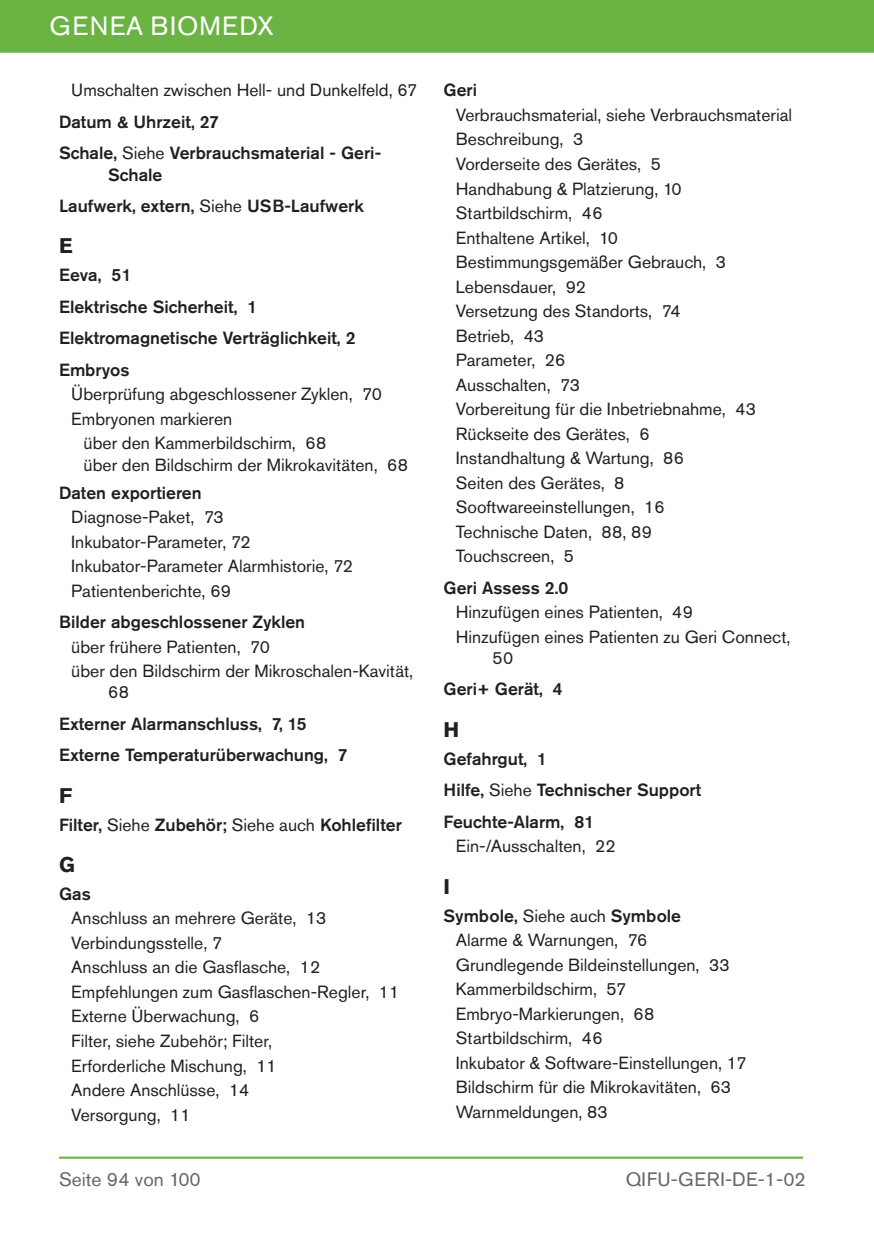
<style>
.page{position:relative;width:874px;height:1241px;background:#fff}
.page>*{position:absolute;margin:0;border:0;box-sizing:border-box;transform-origin:0 0}
.t1{font:26.25px "Akzidenz Grotesk Std";letter-spacing:.055em;color:#fff}
.Index_Section_Head{font:700 21px "Akzidenz Grotesk Std";color:#231f20}
.t2{font:19.25px "Akzidenz Grotesk Std";letter-spacing:.03em;color:#666}
.t3{font:19.25px "Akzidenz Grotesk Std";color:#666}
.Index_Level_2{font:17.5px/21px "Akzidenz Grotesk Std";color:#231f20}
.Index_Level_1{font:500 17.5px/21px "Akzidenz Grotesk Std";color:#231f20}
.Index_Level_3{font:17.5px "Akzidenz Grotesk Std";color:#231f20}
.s1{font-weight:400}
</style>
<div class="page">
<div style="left:0;top:0;width:873px;height:53px;background:#6bb444"></div>
<hr style="left:59px;top:1156px;width:743px;height:2px;background:#6bb444">
<h1 class="t1" style="left:50px;top:11px;width:225px">GENEA BIOMEDX</h1>
<p class="Index_Level_2" style="left:71px;top:80px;width:347px">Umschalten zwischen Hell- und Dunkelfeld, 67</p>
<p class="Index_Level_1" style="left:59px;top:111px;width:161px">Datum &amp; Uhrzeit, 27</p>
<p class="Index_Level_1" style="left:108px;top:142px;width:274px;text-indent:-49px">Schale, <span class="s1">Siehe</span> Verbrauchsmaterial - Geri-<br>Schale</p>
<p class="Index_Level_1" style="left:59px;top:195px;width:306px">Laufwerk, extern, <span class="s1">Siehe</span> USB-Laufwerk</p>
<p class="Index_Section_Head" style="left:59px;top:234px;width:15px">E</p>
<p class="Index_Level_1" style="left:59px;top:264px;width:74px">Eeva, 51</p>
<p class="Index_Level_1" style="left:59px;top:296px;width:199px">Elektrische Sicherheit, 1</p>
<p class="Index_Level_1" style="left:59px;top:327px;width:298px">Elektromagnetische Verträglichkeit, 2</p>
<p class="Index_Level_1" style="left:59px;top:359px;width:72px">Embryos</p>
<p class="Index_Level_2" style="left:71px;top:383px;width:312px">Überprüfung abgeschlossener Zyklen, 70</p>
<p class="Index_Level_2" style="left:71px;top:408px;width:162px">Embryonen markieren</p>
<p class="Index_Level_3" style="left:83px;top:433px;width:244px">über den Kammerbildschirm, 68</p>
<p class="Index_Level_3" style="left:83px;top:454px;width:326px">über den Bildschirm der Mikrokavitäten, 68</p>
<p class="Index_Level_1" style="left:59px;top:481px;width:144px">Daten exportieren</p>
<p class="Index_Level_2" style="left:71px;top:506px;width:154px">Diagnose-Paket, 73</p>
<p class="Index_Level_2" style="left:71px;top:530px;width:181px">Inkubator-Parameter, 72</p>
<p class="Index_Level_2" style="left:71px;top:555px;width:283px">Inkubator-Parameter Alarmhistorie, 72</p>
<p class="Index_Level_2" style="left:71px;top:579px;width:161px">Patientenberichte, 69</p>
<p class="Index_Level_1" style="left:59px;top:611px;width:247px">Bilder abgeschlossener Zyklen</p>
<p class="Index_Level_2" style="left:71px;top:635px;width:200px">über frühere Patienten, 70</p>
<p class="Index_Level_2" style="left:108px;top:660px;width:306px;text-indent:-37px">über den Bildschirm der Mikroschalen-Kavität,<br>68</p>
<p class="Index_Level_1" style="left:59px;top:712px;width:249px">Externer Alarmanschluss, 7, 15</p>
<p class="Index_Level_1" style="left:59px;top:744px;width:290px">Externe Temperaturüberwachung, 7</p>
<p class="Index_Section_Head" style="left:59px;top:783px;width:15px">F</p>
<p class="Index_Level_1" style="left:59px;top:813px;width:344px">Filter, <span class="s1">Siehe</span> Zubehör; <span class="s1">Siehe auch</span> Kohlefilter</p>
<p class="Index_Section_Head" style="left:59px;top:852px;width:17px">G</p>
<p class="Index_Level_1" style="left:59px;top:882px;width:33px">Gas</p>
<p class="Index_Level_2" style="left:71px;top:907px;width:256px">Anschluss an mehrere Geräte, 13</p>
<p class="Index_Level_2" style="left:71px;top:932px;width:152px">Verbindungsstelle, 7</p>
<p class="Index_Level_2" style="left:71px;top:956px;width:250px">Anschluss an die Gasflasche, 12</p>
<p class="Index_Level_2" style="left:71px;top:981px;width:329px">Empfehlungen zum Gasflaschen-Regler, 11</p>
<p class="Index_Level_2" style="left:71px;top:1005px;width:189px">Externe Überwachung, 6</p>
<p class="Index_Level_2" style="left:71px;top:1030px;width:202px">Filter, siehe Zubehör; Filter,</p>
<p class="Index_Level_2" style="left:71px;top:1054px;width:207px">Erforderliche Mischung, 11</p>
<p class="Index_Level_2" style="left:71px;top:1079px;width:179px">Andere Anschlüsse, 14</p>
<p class="Index_Level_2" style="left:71px;top:1103px;width:121px">Versorgung, 11</p>
<p class="t3" style="left:59px;top:1167px;width:143px">Seite 94 von 100</p>
<p class="Index_Level_1" style="left:443px;top:79px;width:35px">Geri</p>
<p class="Index_Level_2" style="left:455px;top:104px;width:337px">Verbrauchsmaterial, siehe Verbrauchsmaterial</p>
<p class="Index_Level_2" style="left:455px;top:129px;width:129px">Beschreibung, 3</p>
<p class="Index_Level_2" style="left:455px;top:153px;width:206px">Vorderseite des Gerätes, 5</p>
<p class="Index_Level_2" style="left:455px;top:178px;width:227px">Handhabung &amp; Platzierung, 10</p>
<p class="Index_Level_2" style="left:455px;top:202px;width:148px">Startbildschirm, 46</p>
<p class="Index_Level_2" style="left:455px;top:227px;width:163px">Enthaltene Artikel, 10</p>
<p class="Index_Level_2" style="left:455px;top:251px;width:271px">Bestimmungsgemäßer Gebrauch, 3</p>
<p class="Index_Level_2" style="left:455px;top:276px;width:132px">Lebensdauer, 92</p>
<p class="Index_Level_2" style="left:455px;top:300px;width:226px">Versetzung des Standorts, 74</p>
<p class="Index_Level_2" style="left:455px;top:325px;width:90px">Betrieb, 43</p>
<p class="Index_Level_2" style="left:455px;top:349px;width:111px">Parameter, 26</p>
<p class="Index_Level_2" style="left:455px;top:374px;width:125px">Ausschalten, 73</p>
<p class="Index_Level_2" style="left:455px;top:398px;width:301px">Vorbereitung für die Inbetriebnahme, 43</p>
<p class="Index_Level_2" style="left:455px;top:423px;width:195px">Rückseite des Gerätes, 6</p>
<p class="Index_Level_2" style="left:455px;top:447px;width:229px">Instandhaltung &amp; Wartung, 86</p>
<p class="Index_Level_2" style="left:455px;top:472px;width:170px">Seiten des Gerätes, 8</p>
<p class="Index_Level_2" style="left:455px;top:496px;width:210px">Sooftwareeinstellungen, 16</p>
<p class="Index_Level_2" style="left:455px;top:521px;width:197px">Technische Daten, 88, 89</p>
<p class="Index_Level_2" style="left:455px;top:545px;width:120px">Touchscreen, 5</p>
<p class="Index_Level_1" style="left:443px;top:576px;width:126px">Geri Assess 2.0</p>
<p class="Index_Level_2" style="left:455px;top:601px;width:238px">Hinzufügen eines Patienten, 49</p>
<p class="Index_Level_2" style="left:492px;top:626px;width:299px;text-indent:-37px">Hinzufügen eines Patienten zu Geri Connect,<br>50</p>
<p class="Index_Level_1" style="left:443px;top:678px;width:120px">Geri+ Gerät, 4</p>
<p class="Index_Section_Head" style="left:443px;top:717px;width:17px">H</p>
<p class="Index_Level_1" style="left:443px;top:747px;width:105px">Gefahrgut, 1</p>
<p class="Index_Level_1" style="left:443px;top:779px;width:259px">Hilfe, <span class="s1">Siehe</span> Technischer Support</p>
<p class="Index_Level_1" style="left:443px;top:810px;width:152px">Feuchte-Alarm, 81</p>
<p class="Index_Level_2" style="left:455px;top:835px;width:161px">Ein-/Ausschalten, 22</p>
<p class="Index_Section_Head" style="left:443px;top:874px;width:8px">I</p>
<p class="Index_Level_1" style="left:443px;top:904px;width:239px">Symbole, <span class="s1">Siehe auch</span> Symbole</p>
<p class="Index_Level_2" style="left:455px;top:929px;width:193px">Alarme &amp; Warnungen, 76</p>
<p class="Index_Level_2" style="left:455px;top:953px;width:275px">Grundlegende Bildeinstellungen, 33</p>
<p class="Index_Level_2" style="left:455px;top:978px;width:172px">Kammerbildschirm, 57</p>
<p class="Index_Level_2" style="left:455px;top:1002px;width:200px">Embryo-Markierungen, 68</p>
<p class="Index_Level_2" style="left:455px;top:1027px;width:148px">Startbildschirm, 46</p>
<p class="Index_Level_2" style="left:455px;top:1051px;width:292px">Inkubator &amp; Software-Einstellungen, 17</p>
<p class="Index_Level_2" style="left:455px;top:1076px;width:276px">Bildschirm für die Mikrokavitäten, 63</p>
<p class="Index_Level_2" style="left:455px;top:1100px;width:153px">Warnmeldungen, 83</p>
<p class="t2" style="left:625px;top:1167px;width:181px">QIFU-GERI-DE-1-02</p>
</div>
